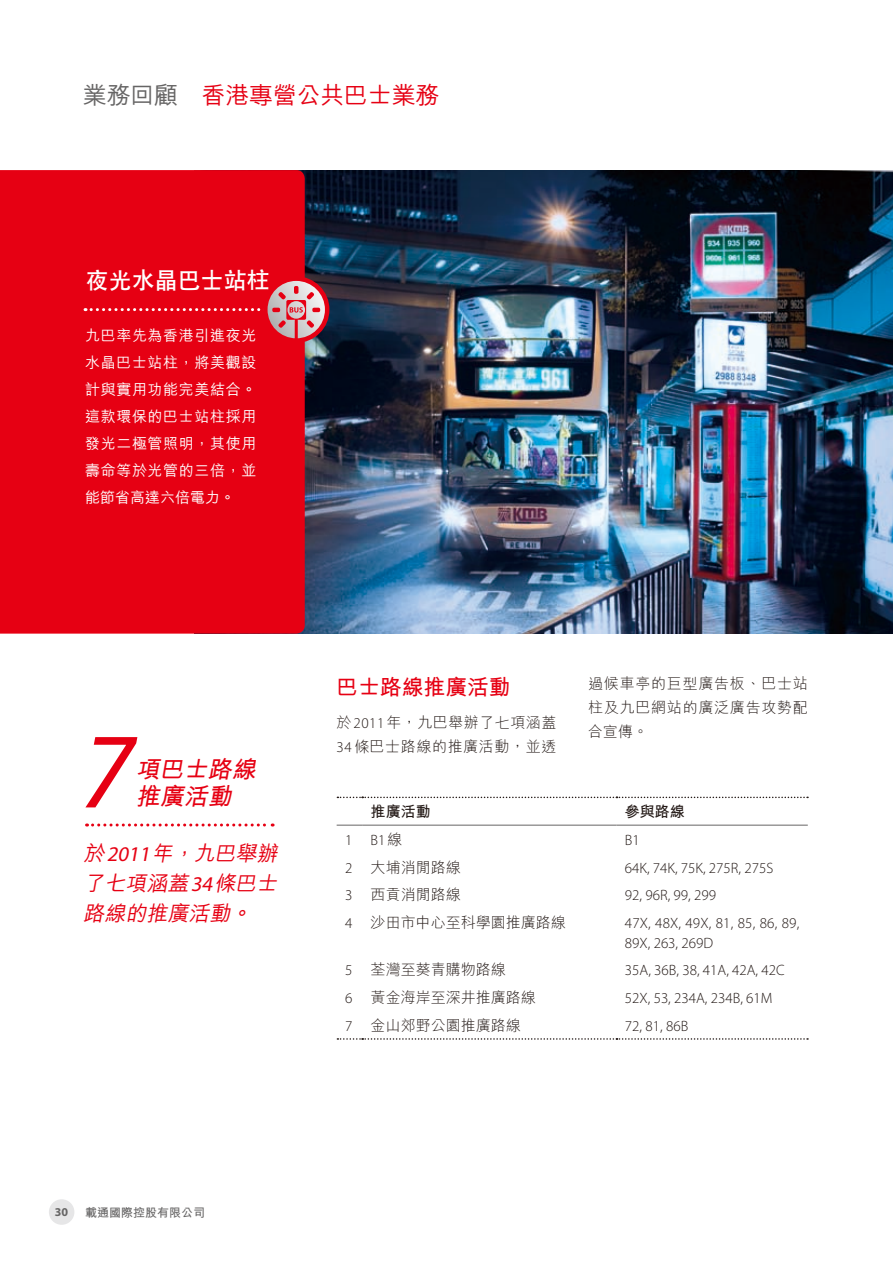
<style>
.page{position:relative;width:893px;height:1263px;background:#fff}
.page>*{position:absolute;margin:0;border:0;box-sizing:border-box;transform-origin:0 0}
.t1{font:italic 108.15px "Myriad Pro";color:#e60013}
.t2{font:500 24px "M Hei HK";letter-spacing:-.01em;color:#e60013}
.t3{font:italic 700 24px/27px "M Hei HK";color:#e60013}
.t4{font:700 24px "C Hei 2 HK";letter-spacing:-.04em;color:#fff}
.t5{font:700 21.75px "M Hei HK";color:#e60013}
.t6{font:italic 500 21px/30px "M Hei HK";color:#e60013;text-align:justify}
.t7{font:300 15px/19.5px "Myriad Pro";color:#231916}
.t8{font:300 15px/24px "M Hei HK";color:#231916;text-align:justify}
.t9{font:500 15px/27px "M Hei HK";letter-spacing:.045em;color:#fff;text-align:justify}
.t10{font:300 15px/24px "M Hei HK";letter-spacing:.04em;color:#231916}
.t11{font:700 15px "M Hei HK";color:#231916}
.t12{font:700 12px "M Hei HK";color:#666565}
.t13{font:700 12px "Myriad Pro";color:#666565}
.s1{color:#666565}
.s2{font-family:"Myriad Pro";font-weight:400}
.s3{font-family:"Myriad Pro"}
.s4{font-family:"M Hei HK"}
</style>
<div class="page">
<img style="left:305px;top:170px;width:588px;height:464px">
<div style="left:0;top:170px;width:305px;height:464px;background:#e60013"></div>
<div style="left:263px;top:276px;width:66px;height:67px;border:9px solid #e60013;border-radius:50%"></div>
<svg style="left:268px;top:281px;width:57px;height:57px"></svg>
<svg style="left:85px;top:286px;width:235px;height:60px;background:#e22030"></svg>
<svg style="left:337px;top:797px;width:471px;height:1px"></svg>
<svg style="left:337px;top:1038px;width:471px;height:2px"></svg>
<svg style="left:337px;top:825px;width:25px;height:1px"></svg>
<hr style="left:362px;top:825px;width:254px;height:1px;background:#666565">
<hr style="left:616px;top:825px;width:192px;height:1px;background:#666565">
<svg style="left:87px;top:823px;width:186px;height:3px"></svg>
<div style="left:49px;top:1199px;width:25px;height:26px;background:#e6e6e7;border-radius:50%"></div>
<h2 class="t2" style="left:83px;top:78px;width:358px"><span class="s1">業務回顧</span> 香港專營公共巴士業務</h2>
<h2 class="t4" style="left:85px;top:263px;width:187px">夜光水晶巴士站柱</h2>
<p class="t9" style="left:85px;top:321px;width:173px">九巴率先為香港引進夜光水晶巴士站柱，將美觀設計與實用功能完美結合。這款環保的巴士站柱採用發光二極管照明，其使用壽命等於光管的三倍，並能節省高達六倍電力。</p>
<h1 class="t1" style="left:81px;top:704px;width:55px">7</h1>
<h2 class="t3" style="left:136px;top:753px;width:127px">項巴士路線推廣活動</h2>
<h3 class="t6" style="left:84px;top:837px;width:201px">於<span class="s2">2011</span>年，九巴舉辦了七項涵蓋<span class="s2">34</span>條巴士路線的推廣活動。</h3>
<h3 class="t5" style="left:337px;top:671px;width:175px">巴士路線推廣活動</h3>
<p class="t10" style="left:337px;top:710px;width:221px">於<span class="s3">2011</span>年，九巴舉辦了七項涵蓋<br><span class="s3">34</span>條巴士路線的推廣活動，並透</p>
<p class="t8" style="left:588px;top:671px;width:221px">過候車亭的巨型廣告板、巴士站柱及九巴網站的廣泛廣告攻勢配合宣傳。</p>
<p class="t11" style="left:371px;top:800px;width:62px">推廣活動</p>
<p class="t11" style="left:625px;top:800px;width:61px">參與路線</p>
<p class="t7" style="left:345px;top:830px;width:58px">1 B1<span class="s4">線</span></p>
<p class="t7" style="left:625px;top:830px;width:16px">B1</p>
<p class="t8" style="left:345px;top:854px;width:117px"><span class="s3">2</span> 大埔消閒路線</p>
<p class="t7" style="left:625px;top:858px;width:150px">64K, 74K, 75K, 275R, 275S</p>
<p class="t8" style="left:345px;top:882px;width:117px"><span class="s3">3</span> 西貢消閒路線</p>
<p class="t7" style="left:625px;top:885px;width:93px">92, 96R, 99, 299</p>
<p class="t8" style="left:345px;top:910px;width:222px"><span class="s3">4</span> 沙田市中心至科學園推廣路線</p>
<p class="t7" style="left:625px;top:913px;width:176px">47X, 48X, 49X, 81, 85, 86, 89,<br>89X, 263, 269D</p>
<p class="t8" style="left:345px;top:957px;width:162px"><span class="s3">5</span> 荃灣至葵青購物路線</p>
<p class="t7" style="left:625px;top:960px;width:161px">35A, 36B, 38, 41A, 42A, 42C</p>
<p class="t8" style="left:345px;top:985px;width:192px"><span class="s3">6</span> 黃金海岸至深井推廣路線</p>
<p class="t7" style="left:625px;top:988px;width:149px">52X, 53, 234A, 234B, 61M</p>
<p class="t8" style="left:345px;top:1013px;width:177px"><span class="s3">7</span> 金山郊野公園推廣路線</p>
<p class="t7" style="left:625px;top:1016px;width:65px">72, 81, 86B</p>
<p class="t13" style="left:55px;top:1204px;width:15px">30</p>
<p class="t12" style="left:85px;top:1203px;width:121px">載通國際控股有限公司</p>
</div>
